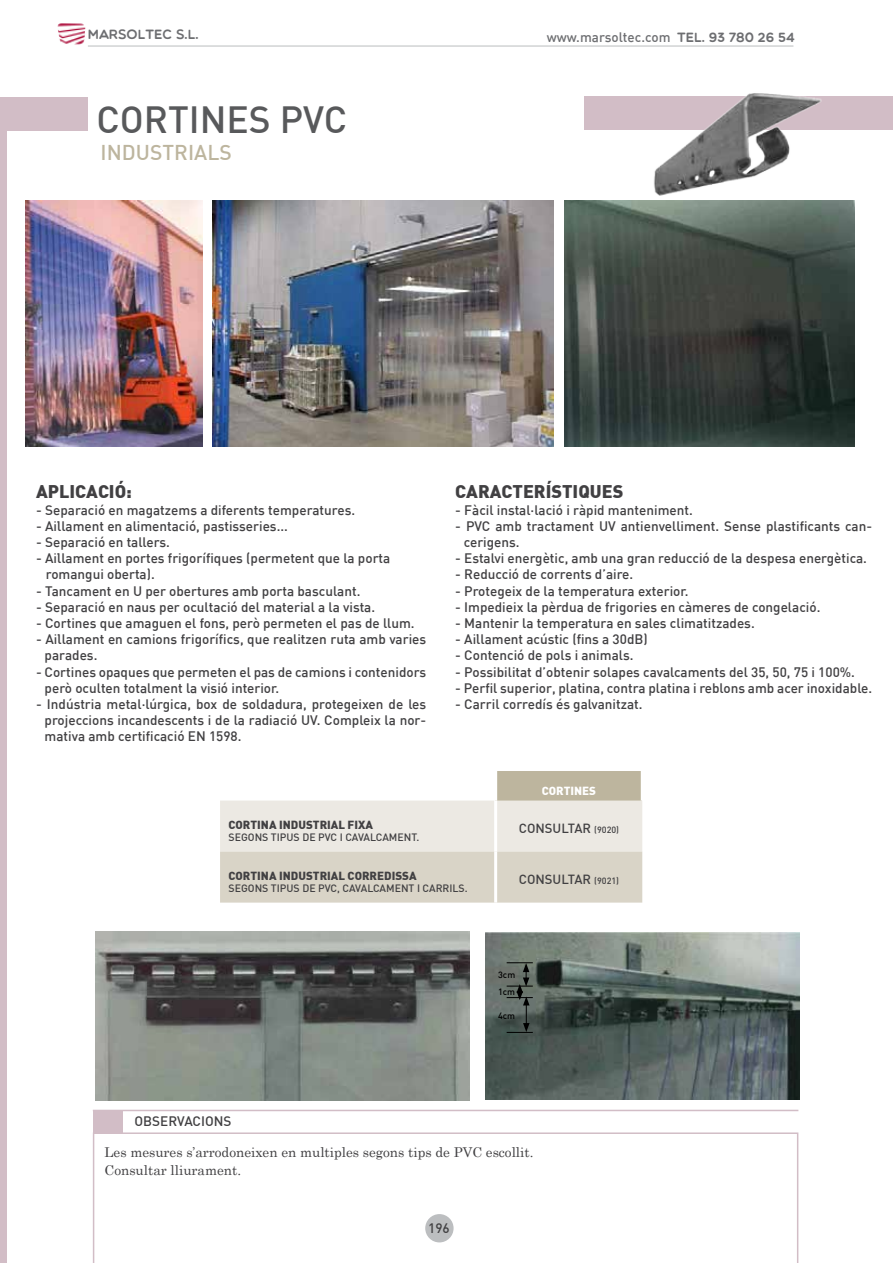
<style>
.page{position:relative;width:893px;height:1263px;background:#fff}
.page>*{position:absolute;margin:0;border:0;box-sizing:border-box;transform-origin:0 0}
.t1{font:500 37.2px "DIN";color:#58595b}
.t2{font:500 21px "DIN";color:#bdb59e}
.t3{font:900 18px "DIN";color:#414042}
.t4{font:500 13.5px/16.2px "DIN";color:#414042}
.t5{font:13.5px/18px "Century Schoolbook";color:#414042}
.t6{font:500 13.5px "DIN";color:#6d6e71}
.t7{font:13.5px "Multicolore";color:#6d6e71}
.t8{font:500 13.05px "DIN";color:#414042}
.t9{font:900 11.55px "DIN";color:#414042}
.t10{font:900 11.55px "DIN";color:#fff}
.t11{font:500 10.5px "DIN";letter-spacing:-.005em;color:#414042}
.t12{font:500 9px "DIN";color:#414042}
.t13{font:500 9px/16.8px "DIN";color:#000}
.s1{font-family:"Multicolore";font-weight:400}
</style>
<div class="page">
<div style="left:584px;top:96px;width:309px;height:33px;background:#d2bdc6"></div>
<div style="left:0;top:97px;width:7px;height:1166px;background:#d2bdc6"></div>
<div style="left:0;top:97px;width:88px;height:34px;background:#d2bdc6"></div>
<hr style="left:88px;top:45px;width:705px;height:2px;background:#d1d3d4">
<img style="left:57px;top:23px;width:29px;height:22px">
<div style="left:496px;top:771px;width:146px;height:29px;background:#bdb59e"></div>
<svg style="left:220px;top:800px;width:422px;height:103px;background:#e2ded5"></svg>
<hr style="left:494px;top:771px;width:3px;height:29px;background:#fff">
<hr style="left:494px;top:800px;width:3px;height:51px;background:#fff">
<hr style="left:494px;top:851px;width:3px;height:52px;background:#fff">
<hr style="left:641px;top:771px;width:3px;height:29px;background:#fff">
<img style="left:213px;top:201px;width:340px;height:246px">
<img style="left:25px;top:201px;width:177px;height:246px">
<img style="left:564px;top:201px;width:291px;height:246px">
<img style="left:96px;top:931px;width:373px;height:169px">
<img style="left:486px;top:932px;width:313px;height:167px">
<img style="left:634px;top:93px;width:206px;height:118px">
<svg style="left:507px;top:962px;width:26px;height:71px;background:#515a55"></svg>
<svg style="left:93px;top:1132px;width:705px;height:131px"></svg>
<hr style="left:93px;top:1110px;width:705px;height:1px;background:#d2bdc6">
<div style="left:93px;top:1110px;width:30px;height:23px;background:#d2bdc6"></div>
<p class="t7" style="left:88px;top:26px;width:112px">MARSOLTEC S.L.</p>
<p class="t6" style="left:547px;top:28px;width:249px">www.marsoltec.com <span class="s1">Tel. 93 780 26 54</span></p>
<h1 class="t1" style="left:96px;top:96px;width:23px">CORTINES</h1>
<h1 class="t1" style="left:280px;top:96px;width:64px">PVC</h1>
<h2 class="t2" style="left:101px;top:139px;width:133px">industrials</h2>
<h3 class="t3" style="left:36px;top:480px;width:97px">APLICACIÓ:</h3>
<p class="t4" style="left:36px;top:501px;width:321px">- Separació en magatzems a diferents temperatures.</p>
<p class="t4" style="left:36px;top:517px;width:253px">- Aïllament en alimentació, pastisseries...</p>
<p class="t4" style="left:36px;top:534px;width:135px">- Separació en tallers.</p>
<p class="t4" style="left:46px;top:550px;width:346px;text-indent:-10px">- Aïllament en portes frigorífiques (permetent que la porta romangui oberta).</p>
<p class="t4" style="left:36px;top:582px;width:326px">- Tancament en U per obertures amb porta basculant.</p>
<p class="t4" style="left:36px;top:598px;width:340px">- Separació en naus per ocultació del material a la vista.</p>
<p class="t4" style="left:36px;top:615px;width:380px">- Cortines que amaguen el fons, però permeten el pas de llum.</p>
<p class="t4" style="left:45px;top:631px;width:383px;text-indent:-9px">- Aïllament en camions frigorífics, que realitzen ruta amb varies parades.</p>
<p class="t4" style="left:45px;top:663px;width:383px;text-indent:-9px">- Cortines opaques que permeten el pas de camions i contenidors però oculten totalment la visió interior.</p>
<p class="t4" style="left:45px;top:696px;width:383px;text-align:justify;text-indent:-9px">- I ndústria metal·lúrgica, box de soldadura, protegeixen de les projeccions incandescents i de la radiació UV. Compleix la nor&shy;mativa amb certificació EN 1598.</p>
<p class="t9" style="left:229px;top:817px;width:78px">CORTINA INDUSTRI</p>
<p class="t9" style="left:331px;top:817px;width:44px">AL FIXA</p>
<p class="t11" style="left:229px;top:831px;width:27px">SEGONS</p>
<p class="t11" style="left:271px;top:831px;width:7px">TIPUS</p>
<p class="t11" style="left:302px;top:831px;width:69px">DE PVCICAVALCA</p>
<p class="t11" style="left:389px;top:831px;width:32px">MENT.</p>
<h3 class="t3" style="left:455px;top:480px;width:170px">CARACTERÍSTIQUES</h3>
<p class="t4" style="left:455px;top:501px;width:239px">- Fàcil instal·lació i ràpid manteniment.</p>
<p class="t4" style="left:464px;top:517px;width:410px;text-indent:-9px">- PVC amb tractament UV antienvelliment. Sense plastificants can&shy;cerigens.</p>
<p class="t4" style="left:455px;top:550px;width:413px">- Estalvi energètic, amb una gran reducció de la despesa energètica.</p>
<p class="t4" style="left:455px;top:566px;width:179px">- Reducció de corrents d’aire.</p>
<p class="t4" style="left:455px;top:582px;width:235px">- Protegeix de la temperatura exterior.</p>
<p class="t4" style="left:455px;top:598px;width:367px">- I mpedieix la pèrdua de frigories en càmeres de congelació.</p>
<p class="t4" style="left:455px;top:615px;width:301px">- Mantenir la temperatura en sales climatitzades.</p>
<p class="t4" style="left:455px;top:631px;width:194px">- Aïllament acústic (fins a 30dB)</p>
<p class="t4" style="left:455px;top:647px;width:180px">- Contenció de pols i animals.</p>
<p class="t4" style="left:455px;top:663px;width:401px">- Possibilitat d’obtenir solapes cavalcaments del 35, 50, 75 i 100%.</p>
<p class="t4" style="left:455px;top:679px;width:418px">- Perfil superior, platina, contra platina i reblons amb acer inoxidable.</p>
<p class="t4" style="left:455px;top:696px;width:189px">- Carril corredís és galvanitzat.</p>
<p class="t10" style="left:542px;top:783px;width:48px">CORTINES</p>
<p class="t8" style="left:519px;top:819px;width:9px">CONSULTAR</p>
<p class="t12" style="left:594px;top:823px;width:26px">(9020)</p>
<p class="t9" style="left:229px;top:868px;width:78px">CORTINA INDUSTRI</p>
<p class="t9" style="left:331px;top:868px;width:40px">AL CORRE</p>
<p class="t9" style="left:384px;top:868px;width:34px">DISSA</p>
<p class="t11" style="left:229px;top:882px;width:27px">SEGONS</p>
<p class="t11" style="left:271px;top:882px;width:7px">TIPUS</p>
<p class="t11" style="left:302px;top:882px;width:66px">DE PVC, CAVALCA</p>
<p class="t11" style="left:386px;top:882px;width:16px">MENT</p>
<p class="t11" style="left:417px;top:882px;width:13px">I CARRILS</p>
<p class="t11" style="left:465px;top:882px;width:4px">.</p>
<p class="t8" style="left:519px;top:870px;width:9px">CONSULTAR</p>
<p class="t12" style="left:594px;top:875px;width:26px">(9021)</p>
<p class="t13" style="left:498px;top:966px;width:19px">3cm<br>1cm</p>
<p class="t13" style="left:498px;top:1007px;width:19px">4cm</p>
<p class="t4" style="left:135px;top:1113px;width:18px">Obse</p>
<p class="t4" style="left:168px;top:1113px;width:47px">rvacions</p>
<p class="t5" style="left:105px;top:1141px;width:430px">Les mesures s’arrodoneixen en multiples segons tips de PVC escollit.<br>Consultar lliurament.</p>
<p class="t4" style="left:428px;top:1219px;width:23px">196</p>
</div>
